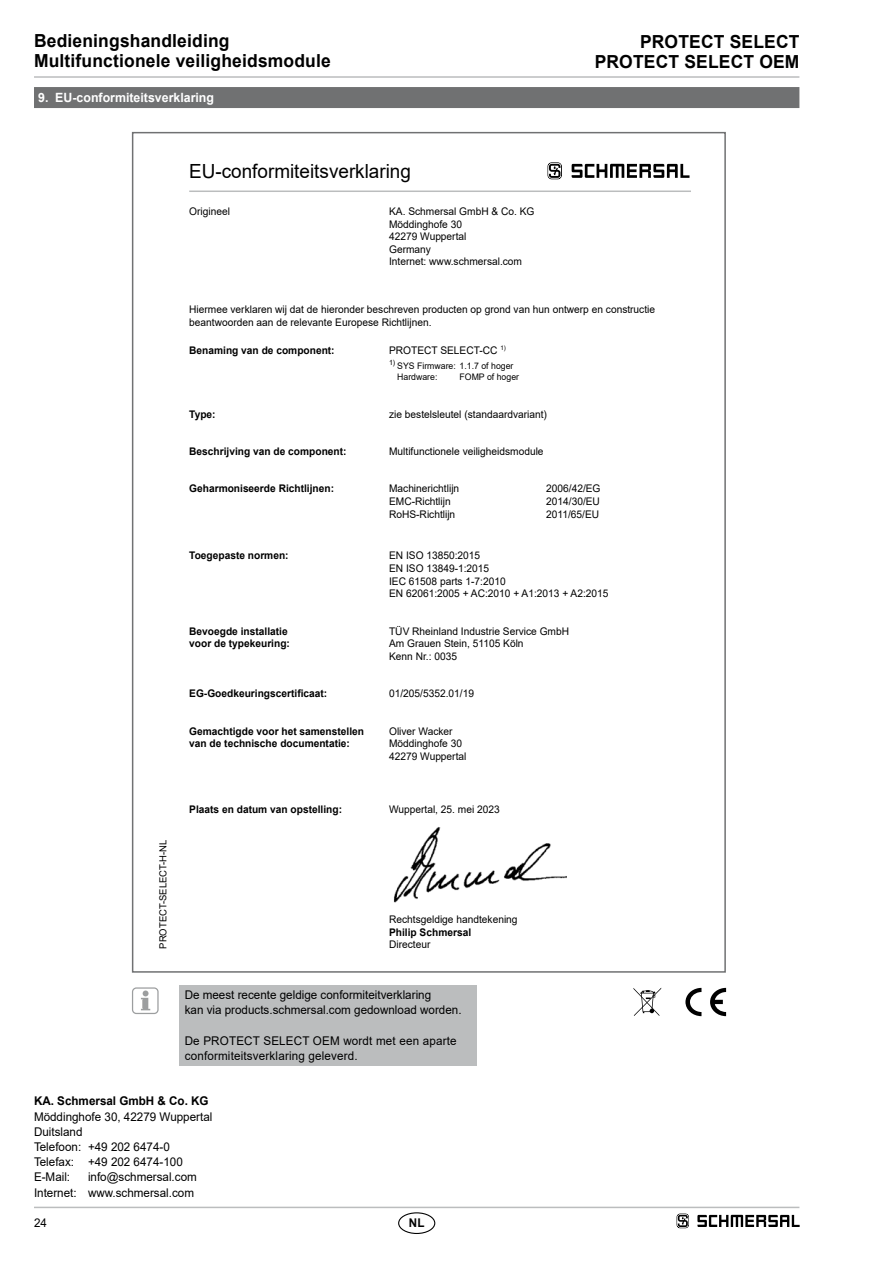
<style>
.page{position:relative;width:893px;height:1263px;background:#fff}
.page>*{position:absolute;margin:0;border:0;box-sizing:border-box;transform-origin:0 0}
.t1{font:19.5px "Arial";color:#000}
.t2{font:700 18px/20.2px "Arial";letter-spacing:.01em;color:#000}
.t3{font:700 12.75px "Arial";color:#fff}
.t4{font:12px/15.1px "Arial";color:#000}
.t5{font:700 12px "Arial";color:#000}
.t6{font:10.5px/12.6px "Arial";color:#000}
.t7{font:700 10.5px/12.6px "Arial";color:#000}
.t8{font:9.75px "Arial";color:#000}
.t9{font:9px/10.8px "Arial";color:#000}
.t10{font:7.2px "Arial";color:#000}
</style>
<div class="page">
<hr style="left:34px;top:1207px;width:765px;height:1px;background:#bbbdbe">
<hr style="left:34px;top:76px;width:765px;height:2px;background:#bbbdbe">
<div style="left:398px;top:1212px;width:37px;height:22px;border:1px solid #000;border-radius:50%"></div>
<div style="left:34px;top:87px;width:765px;height:21px;background:#707172"></div>
<svg style="left:677px;top:1213px;width:12px;height:15px"></svg>
<svg style="left:697px;top:1215px;width:102px;height:12px"></svg>
<img style="left:393px;top:827px;width:173px;height:76px">
<hr style="left:189px;top:190px;width:502px;height:2px;background:#bbbdbe">
<svg style="left:547px;top:162px;width:15px;height:17px"></svg>
<svg style="left:572px;top:164px;width:117px;height:14px"></svg>
<div style="left:180px;top:986px;width:297px;height:80px;background:#bbbdbe"></div>
<svg style="left:141px;top:990px;width:9px;height:20px"></svg>
<div style="left:132px;top:987px;width:27px;height:27px;border:1px solid #9c9e9f;border-radius:4px"></div>
<svg style="left:633px;top:988px;width:28px;height:28px"></svg>
<svg style="left:685px;top:988px;width:16px;height:28px"></svg>
<svg style="left:710px;top:988px;width:16px;height:28px"></svg>
<h2 class="t2" style="left:34px;top:31px;width:298px">Bedieningshandleiding<br>Multifunctionele veiligheidsmodule</h2>
<h2 class="t2" style="left:595px;top:32px;width:206px;text-align:right">PROTECT SELECT<br>PROTECT SELECT OEM</h2>
<p class="t3" style="left:38px;top:89px;width:177px">9. EU-conformiteitsverklaring</p>
<h1 class="t1" style="left:189px;top:158px;width:223px">EU-conformiteitsverklaring</h1>
<p class="t6" style="left:189px;top:205px;width:42px">Origineel</p>
<p class="t6" style="left:389px;top:205px;width:147px">KA. Schmersal GmbH &amp; Co. KG<br>Möddinghofe 30<br>42279 Wuppertal<br>Germany<br>Internet: www.schmersal.com</p>
<p class="t6" style="left:189px;top:303px;width:467px">Hiermee verklaren wij dat de hieronder beschreven producten op grond van hun ontwerp en constructie beantwoorden aan de relevante Europese Richtlijnen.</p>
<p class="t7" style="left:189px;top:344px;width:147px">Benaming van de component:</p>
<p class="t6" style="left:389px;top:344px;width:118px">PROTECT SELECT-CC <sup>1)</sup></p>
<p class="t10" style="left:389px;top:357px;width:8px">1)</p>
<p class="t9" style="left:397px;top:361px;width:118px">SYS Firmware: 1.1.7 of hoger<br>Hardware:</p>
<p class="t9" style="left:460px;top:372px;width:61px">FOMP of hoger</p>
<p class="t7" style="left:189px;top:408px;width:28px">Type:</p>
<p class="t6" style="left:389px;top:408px;width:159px">zie bestelsleutel (standaardvariant)</p>
<p class="t7" style="left:189px;top:445px;width:159px">Beschrijving van de component:</p>
<p class="t6" style="left:389px;top:445px;width:156px">Multifunctionele veiligheidsmodule</p>
<p class="t7" style="left:189px;top:483px;width:146px">Geharmoniseerde Richtlijnen:</p>
<p class="t6" style="left:389px;top:482px;width:72px">Machinerichtlijn<br>EMC-Richtlijn<br>RoHS-Richtlijn</p>
<p class="t6" style="left:546px;top:482px;width:56px;text-align:justify">2006/42/EG 2014/30/EU 2011/65/EU</p>
<p class="t7" style="left:189px;top:549px;width:101px">Toegepaste normen:</p>
<p class="t6" style="left:389px;top:549px;width:221px">EN ISO 13850:2015<br>EN ISO 13849-1:2015<br>IEC 61508 parts 1-7:2010<br>EN 62061:2005 + AC:2010 + A1:2013 + A2:2015</p>
<p class="t7" style="left:189px;top:625px;width:102px">Bevoegde installatie voor de typekeuring:</p>
<p class="t6" style="left:389px;top:624px;width:181px">TÜV Rheinland Industrie Service GmbH<br>Am Grauen Stein, 51105 Köln<br>Kenn Nr.: 0035</p>
<p class="t7" style="left:189px;top:687px;width:140px">EG-Goedkeuringscertificaat:</p>
<p class="t6" style="left:389px;top:687px;width:86px">01/205/5352.01/19</p>
<p class="t7" style="left:189px;top:725px;width:176px">Gemachtigde voor het samenstellen van de technische documentatie:</p>
<p class="t6" style="left:389px;top:724px;width:79px">Oliver Wacker<br>Möddinghofe 30<br>42279 Wuppertal</p>
<p class="t8" style="left:156px;top:949px;width:111px;rotate:-90deg">PROTECT-SELECT-H-NL</p>
<p class="t7" style="left:189px;top:804px;width:154px">Plaats en datum van opstelling:</p>
<p class="t6" style="left:389px;top:803px;width:112px">Wuppertal, 25. mei 2023</p>
<p class="t6" style="left:389px;top:913px;width:130px">Rechtsgeldige handtekening</p>
<p class="t7" style="left:389px;top:926px;width:84px">Philip Schmersal</p>
<p class="t6" style="left:389px;top:938px;width:43px">Directeur</p>
<p class="t4" style="left:185px;top:987px;width:278px">De meest recente geldige conformiteitverklaring<br>kan via products.schmersal.com gedownload worden.</p>
<p class="t4" style="left:185px;top:1033px;width:273px">De PROTECT SELECT OEM wordt met een aparte conformiteitsverklaring geleverd.</p>
<p class="t5" style="left:34px;top:1093px;width:176px">KA. Schmersal GmbH &amp; Co. KG</p>
<p class="t4" style="left:34px;top:1109px;width:180px">Möddinghofe 30, 42279 Wuppertal<br>Duitsland<br>Telefoon: +49 202 6474-0<br>Telefax: +49 202 6474-100<br>E-Mail:</p>
<p class="t4" style="left:34px;top:1169px;width:164px;text-align:right">info@schmersal.com<br>Internet: www.schmersal.com</p>
<p class="t4" style="left:34px;top:1215px;width:14px">24</p>
<p class="t5" style="left:409px;top:1214px;width:17px">NL</p>
</div>
